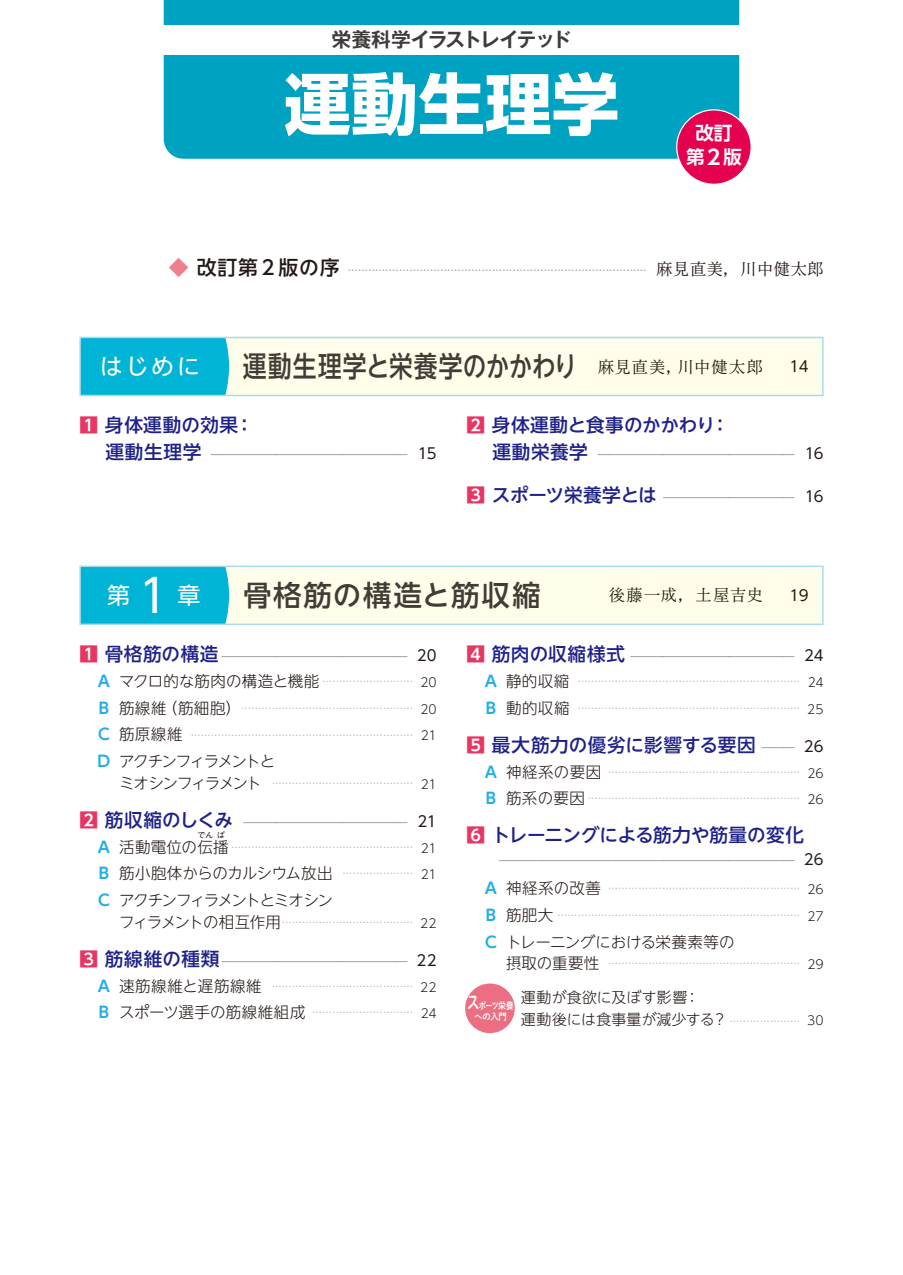
<style>
.page{position:relative;width:903px;height:1275px;background:#fff}
.page>*{position:absolute;margin:0;border:0;box-sizing:border-box;transform-origin:0 0}
.t1{font:67.02px "UD Shin Go NT Pro Bold 90 pv RKSJ H";color:#fff}
.t2{font:28.53px "UD Shin Go NT Pro Medium 90 pv RKSJ H";letter-spacing:.02em;color:#413c35;scale:.83 1}
.t3{font:28.53px "UD Shin Go NT Pro Medium 90 pv RKSJ H";letter-spacing:.045em;color:#413c35}
.t4{font:22.93px "UD Shin Go NT Pro Regular 90 pv RKSJ H";color:#fff}
.t5{font:19.78px "Gothic MB101 Pr 6 De Bold 90 pv RKSJ H";letter-spacing:-.09em;color:#3f3b3a}
.t6{font:18.55px "UD Shin Go NT Pro Medium 90 pv RKSJ H";letter-spacing:.01em;color:#1e2188}
.t7{font:18.55px "UD Shin Go NT Pro Medium 90 pv RKSJ H";letter-spacing:-.015em;color:#1e2188}
.t8{font:18.55px/23.6px "UD Shin Go NT Pr 6 De Bold 90 pv RKSJ H";color:#fff;text-align:center}
.t9{font:16.1px "P Bunkyu Min Pr 6 N R 90 pv RKSJ H";letter-spacing:.07em;color:#241a09}
.t10{font:15.58px/26.6px "UD Shin Go NT Pr 6 N Light 90 pv RKSJ H";letter-spacing:-.065em;color:#231916}
.t11{font:15.58px "UD Shin Go NT Pr 6 N Light 90 pv RKSJ H";letter-spacing:.02em;color:#231916}
.t12{font:15.58px "UD Shin Go NT Pr 6 N Light 90 pv RKSJ H";letter-spacing:.005em;color:#231916}
.t13{font:15.58px "UD Shin Go NT Pr 6 N Light 90 pv RKSJ H";letter-spacing:-.03em;color:#231916}
.t14{font:15.58px "UD Shin Go NT Pr 6 N Light 90 pv RKSJ H";letter-spacing:-.095em;color:#231916}
.t15{font:14.88px/22.4px "UD Shin Go NT Pr 6 N Light 90 pv RKSJ H";letter-spacing:.015em;color:#231916}
.t16{font:14.88px "UD Shin Go NT Pro Regular 90 pv RKSJ H";color:#241a09}
.t17{font:11.2px "Gothic BBB Pr 6 N Medium 90 pv RKSJ H";color:#727272}
.t18{font:9.97px "UD Shin Go NT Pr 6 N Light 90 pv RKSJ H";color:#a0a0a1}
.t19{font:9.97px "UD Shin Go NT Pro Medium 90 pv RKSJ H";color:#a0a0a1}
.t20{font:9.28px/11.2px "Shuei M Go Std B 90 pv RKSJ H";letter-spacing:-.04em;color:#fff;text-align:center;scale:.8 1}
.t21{font:7.7px "UD Shin Go NT Pr 6 N Light 90 pv RKSJ H";color:#231916}
.s1{font-size:20.47px}
.s2{font-size:19.78px;color:#ee7f8c}
.s3{font-size:19.78px;color:#231916}
.s4{font-family:"P Bunkyu Min Pr 6 N R 90 pv RKSJ H";font-size:16.1px;color:#231916}
.s5{font-family:"UD Shin Go NT Pro De Bold 90 pv RKSJ H";color:#e73663}
.s6{font-family:"UD Shin Go NT Pro Medium 90 pv RKSJ H";font-size:18.55px;color:#1e2188}
.s7{font-family:"UD Shin Go NT Pro Regular 90 pv RKSJ H";font-size:14.88px;color:#231916}
.s8{font-family:"UD Shin Go NT Pro De Bold 90 pv RKSJ H";font-size:18.55px;color:#e73663}
.s9{font-size:45.85px}
.s10{font-family:"UD Shin Go NT Pr 6 N De Bold 90 pv RKSJ H";color:#23aee6}
.s11{font-size:9.97px;color:#a0a0a1}
.s12{font-family:"UD Shin Go NT Pro Light 90 pv RKSJ H";font-size:12.42px}
.s13{font-family:"UD Shin Go NT Pr 6 N De Bold 90 pv RKSJ H";font-size:15.58px;color:#23aee6}
.s14{font-size:15.58px;color:#231916}
.s15{font-family:"UD Shin Go NT Pro Light 90 pv RKSJ H";font-size:12.42px;color:#231916}
.s16{font-family:"Gothic BBB Pr 6 N Medium 90 pv RKSJ H";font-size:11.2px;color:#727272}
.s17{font-size:18.55px}
</style>
<div class="page">
<div style="left:80px;top:337px;width:743px;height:58px;background:#fffeeb"></div>
<div style="left:81px;top:339px;width:148px;height:55px;background:#00b4d6"></div>
<div style="left:79px;top:337px;width:744px;height:59px;border:1px solid #a8dbeb"></div>
<div style="left:80px;top:566px;width:743px;height:58px;background:#fffeeb"></div>
<div style="left:81px;top:568px;width:148px;height:55px;background:#00b4d6"></div>
<div style="left:79px;top:566px;width:744px;height:59px;border:1px solid #a8dbeb"></div>
<div style="left:464px;top:982px;width:52px;height:52px;border:2px solid #fff;border-radius:50%"></div>
<div style="left:465px;top:983px;width:50px;height:50px;background:#ec6e82;border-radius:50%"></div>
<div style="left:164px;top:0;width:575px;height:159px;background:#00a2c2"></div>
<div style="left:158px;top:25px;width:593px;height:30px;background:#fff"></div>
<div style="left:677px;top:110px;width:74px;height:74px;background:#e50050;border-radius:50%"></div>
<div style="left:676px;top:109px;width:76px;height:76px;border:1px solid #fff;border-radius:50%"></div>
<h3 class="t5" style="left:332px;top:32px;width:241px">栄養科学イラストレイテッド</h3>
<h1 class="t1" style="left:284px;top:79px;width:336px">運動生理学</h1>
<h3 class="t8" style="left:686px;top:124px;width:57px">改訂第<span class="s1">２</span>版</h3>
<p class="t19" style="left:169px;top:266px;width:656px"><span class="s2">◆</span> <span class="s3">改訂第2版の序</span> …………………………………………………………………………… <span class="s4">麻見直美，川中健太郎</span></p>
<h3 class="t4" style="left:100px;top:358px;width:102px">はじめに</h3>
<h2 class="t2" style="left:243px;top:356px;width:628px">運動生理学と栄養学のかかわり <sup>麻見直美，川中健太郎</sup></h2>
<h3 class="t16" style="left:789px;top:361px;width:21px">14</h3>
<h3 class="t6" style="left:79px;top:418px;width:176px"><span class="s5">1</span> 身体運動の効果：</h3>
<p class="t17" style="left:105px;top:450px;width:333px"><span class="s6">運動生理学</span> ―――――――――――――――――― <span class="s7">15</span></p>
<h3 class="t7" style="left:466px;top:418px;width:264px"><span class="s5">2</span> 身体運動と食事のかかわり：</h3>
<p class="t17" style="left:492px;top:450px;width:333px"><span class="s6">運動栄養学</span> ―――――――――――――――――― <span class="s7">16</span></p>
<p class="t17" style="left:466px;top:493px;width:359px"><span class="s8">3</span> <span class="s6">スポーツ栄養学とは</span> ―――――――――――― <span class="s7">16</span></p>
<h3 class="t4" style="left:107px;top:587px;width:95px">第<span class="s9">1</span>章</h3>
<h2 class="t3" style="left:243px;top:585px;width:299px">骨格筋の構造と筋収縮</h2>
<h3 class="t9" style="left:609px;top:589px;width:156px">後藤一成，土屋吉史</h3>
<h3 class="t16" style="left:789px;top:590px;width:21px">19</h3>
<p class="t17" style="left:79px;top:653px;width:359px"><span class="s8">1</span> <span class="s6">骨格筋の構造</span> ――――――――――――――――― <span class="s7">20</span></p>
<h3 class="t12" style="left:98px;top:675px;width:340px"><span class="s10">A</span> マクロ的な筋肉の構造と機能 <span class="s11">………………………</span> <span class="s12">20</span></h3>
<p class="t18" style="left:99px;top:704px;width:339px"><span class="s13">B</span> <span class="s14">筋線維（筋細胞）</span>…………………………………………… <span class="s15">20</span></p>
<p class="t18" style="left:98px;top:731px;width:340px"><span class="s13">C</span> <span class="s14">筋原線維</span> ………………………………………………………… <span class="s15">21</span></p>
<h3 class="t14" style="left:98px;top:755px;width:179px"><span class="s10">D</span> アクチンフィラメントと</h3>
<p class="t18" style="left:119px;top:779px;width:319px"><span class="s14">ミオシンフィラメント</span> …………………………………… <span class="s15">21</span></p>
<p class="t17" style="left:79px;top:818px;width:359px"><span class="s8">2</span> <span class="s6">筋収縮のしくみ</span> ――――――――――――――― <span class="s7">21</span></p>
<h3 class="t11" style="left:98px;top:841px;width:132px"><span class="s10">A</span> 活動電位の伝播</h3>
<p class="t17" style="left:466px;top:653px;width:359px"><span class="s8">4</span> <span class="s6">筋肉の収縮様式</span> ――――――――――――――― <span class="s7">24</span></p>
<p class="t18" style="left:485px;top:678px;width:340px"><span class="s13">A</span> <span class="s14">静的収縮</span> ………………………………………………………… <span class="s15">24</span></p>
<p class="t18" style="left:486px;top:704px;width:339px"><span class="s13">B</span> <span class="s14">動的収縮</span> ………………………………………………………… <span class="s15">25</span></p>
<h3 class="t6" style="left:466px;top:738px;width:359px"><span class="s5">5</span> 最大筋力の優劣に影響する要因 <span class="s16">―――</span> <span class="s7">26</span></h3>
<p class="t18" style="left:485px;top:768px;width:340px"><span class="s13">A</span> <span class="s14">神経系の要因</span> ………………………………………………… <span class="s15">26</span></p>
<p class="t18" style="left:486px;top:795px;width:339px"><span class="s13">B</span> <span class="s14">筋系の要因</span> ……………………………………………………… <span class="s15">26</span></p>
<h3 class="t6" style="left:466px;top:828px;width:339px"><span class="s5">6</span> トレーニングによる筋力や筋量の変化</h3>
<p class="t17" style="left:499px;top:857px;width:326px">――――――――――――――――――――――――――― <span class="s7">26</span></p>
<p class="t18" style="left:485px;top:885px;width:340px"><span class="s13">A</span> <span class="s14">神経系の改善</span> ………………………………………………… <span class="s15">26</span></p>
<p class="t18" style="left:486px;top:911px;width:339px"><span class="s13">B</span> <span class="s14">筋肥大</span> ……………………………………………………………… <span class="s15">27</span></p>
<h3 class="t13" style="left:485px;top:936px;width:251px"><span class="s10">C</span> トレーニングにおける栄養素等の</h3>
<p class="t18" style="left:506px;top:960px;width:319px"><span class="s14">摂取の重要性</span> ………………………………………………… <span class="s15">29</span></p>
<h3 class="t15" style="left:521px;top:988px;width:304px">運動が食欲に及ぼす影響：<br>運動後には食事量が減少する？ <span class="s11">…………………</span> <span class="s12">30</span></h3>
<p class="t21" style="left:197px;top:832px;width:17px">でん</p>
<p class="t21" style="left:217px;top:832px;width:9px">ぱ</p>
<p class="t18" style="left:231px;top:843px;width:207px">……………………………………………… <span class="s15">21</span></p>
<h3 class="t10" style="left:98px;top:862px;width:340px"><span class="s10">B</span> 筋小胞体からのカルシウム放出 <span class="s11">…………………</span> <span class="s12">21<br></span><span class="s10">C</span> アクチンフィラメントとミオシン</h3>
<p class="t18" style="left:119px;top:918px;width:319px"><span class="s14">フィラメントの相互作用</span>………………………………… <span class="s15">22</span></p>
<p class="t17" style="left:79px;top:957px;width:359px"><span class="s8">3</span> <span class="s6">筋線維の種類</span> ――――――――――――――――― <span class="s7">22</span></p>
<p class="t18" style="left:98px;top:982px;width:340px"><span class="s13">A</span> <span class="s14">速筋線維と遅筋線維</span> …………………………………… <span class="s15">22</span></p>
<h3 class="t11" style="left:99px;top:1006px;width:339px"><span class="s10">B</span> スポーツ選手の筋線維組成 <span class="s11">…………………………</span> <span class="s12">24</span></h3>
<p class="t20" style="left:467px;top:1001px;width:60px"><span class="s17">ス</span>ポーツ栄養への入門</p>
</div>
